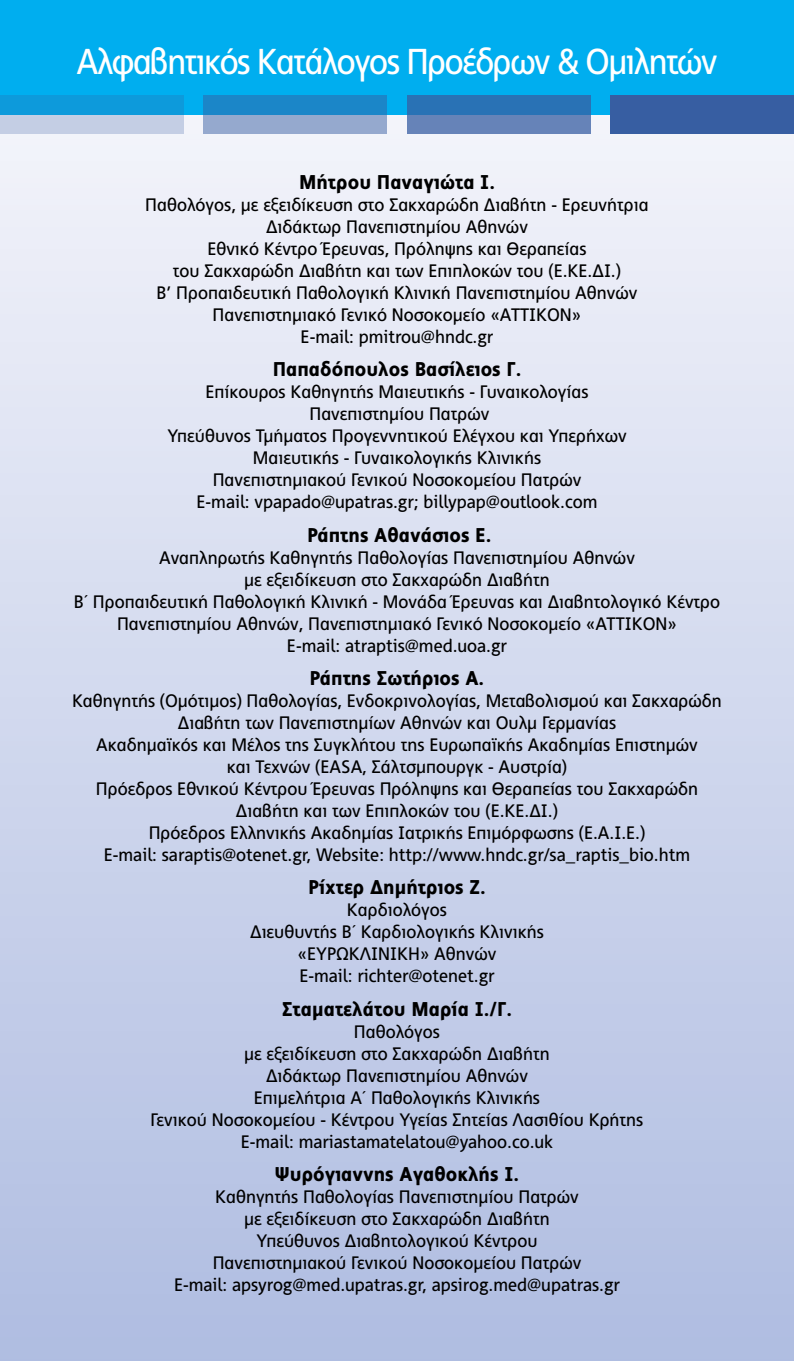
<style>
.page{position:relative;width:794px;height:1361px;background:#fff}
.page>*{position:absolute;margin:0;border:0;box-sizing:border-box;transform-origin:0 0}
.t1{font:36px "PF Index";letter-spacing:-.04em;color:#fff}
.t2{font:900 20px "PF Index";color:#000;scale:1.05 1}
.t3{font:18px/22px "PF Index";color:#000;text-align:center;scale:1.05 1}
</style>
<div class="page">
<div style="left:0;top:0;width:794px;height:1361px;background:linear-gradient(to bottom,#f8f8fc,#afbce1)"></div>
<div style="left:0;top:0;width:794px;height:115px;background:#00aeef"></div>
<div style="left:610px;top:95px;width:184px;height:39px;background:#375ea2"></div>
<svg style="left:407px;top:95px;width:183px;height:39px;background:#467ab6"></svg>
<svg style="left:203px;top:95px;width:184px;height:39px;background:#5697ca"></svg>
<svg style="left:0;top:95px;width:184px;height:39px;background:#66b3df"></svg>
<h1 class="t1" style="left:77px;top:41px;width:642px">Αλφαβητικός Κατάλογος Προέδρων &amp; Ομιλητών</h1>
<p class="t2" style="left:299px;top:170px;width:188px">Μήτρου Παναγιώτα Ι.</p>
<p class="t3" style="left:145px;top:194px;width:481px">Παθολόγος, με εξειδίκευση στο Σακχαρώδη Διαβήτη - Ερευνήτρια Διδάκτωρ Πανεπιστημίου Αθηνών<br>Εθνικό Κέντρο Έρευνας, Πρόληψης και Θεραπείας<br>του Σακχαρώδη Διαβήτη και των Επιπλοκών του (Ε.ΚΕ.ΔΙ.)<br>Β’ Προπαιδευτική Παθολογική Κλινική Πανεπιστημίου Αθηνών Πανεπιστημιακό Γενικό Νοσοκομείο «ΑΤΤΙΚΟΝ»<br>E-mail: pmitrou@hndc.gr</p>
<p class="t2" style="left:273px;top:358px;width:238px">Παπαδόπουλος Βασίλειος Γ.</p>
<p class="t3" style="left:167px;top:381px;width:439px">Επίκουρος Καθηγητής Μαιευτικής - Γυναικολογίας Πανεπιστημίου Πατρών<br>Υπεύθυνος Τμήματος Προγεννητικού Ελέγχου και Υπερήχων Μαιευτικής - Γυναικολογικής Κλινικής<br>Πανεπιστημιακού Γενικού Νοσοκομείου Πατρών<br>E-mail: vpapado@upatras.gr; billypap@outlook.com</p>
<p class="t2" style="left:307px;top:523px;width:177px">Ράπτης Αθανάσιος Ε.</p>
<p class="t3" style="left:74px;top:546px;width:617px">Αναπληρωτής Καθηγητής Παθολογίας Πανεπιστημίου Αθηνών<br>με εξειδίκευση στο Σακχαρώδη Διαβήτη<br>Β΄ Προπαιδευτική Παθολογική Κλινική - Μονάδα Έρευνας και Διαβητολογικό Κέντρο Πανεπιστημίου Αθηνών, Πανεπιστημιακό Γενικό Νοσοκομείο «ΑΤΤΙΚΟΝ»<br>E-mail: atraptis@med.uoa.gr</p>
<p class="t2" style="left:310px;top:666px;width:167px">Ράπτης Σωτήριος Α.</p>
<p class="t3" style="left:72px;top:690px;width:620px">Καθηγητής (Ομότιμος) Παθολογίας, Ενδοκρινολογίας, Μεταβολισμού και Σακχαρώδη Διαβήτη των Πανεπιστημίων Αθηνών και Ουλμ Γερμανίας<br>Ακαδημαϊκός και Μέλος της Συγκλήτου της Ευρωπαϊκής Ακαδημίας Επιστημών<br>και Τεχνών (EASA, Σάλτσμπουργκ - Αυστρία)<br>Πρόεδρος Εθνικού Κέντρου Έρευνας Πρόληψης και Θεραπείας του Σακχαρώδη Διαβήτη και των Επιπλοκών του (Ε.ΚΕ.ΔΙ.)<br>Πρόεδρος Ελληνικής Ακαδημίας Ιατρικής Επιμόρφωσης (Ε.Α.Ι.Ε.)<br>E-mail: saraptis@otenet.gr, Website: http://www.hndc.gr/sa_raptis_bio.htm</p>
<p class="t2" style="left:308px;top:876px;width:170px">Ρίχτερ Δημήτριος Ζ.</p>
<p class="t3" style="left:250px;top:899px;width:281px">Καρδιολόγος<br>Διευθυντής Β΄ Καρδιολογικής Κλινικής «ΕΥΡΩΚΛΙΝΙΚΗ» Αθηνών<br>E-mail: richter@otenet.gr</p>
<p class="t2" style="left:282px;top:997px;width:220px">Σταματελάτου Μαρία Ι./Γ.</p>
<p class="t3" style="left:151px;top:1020px;width:471px">Παθολόγος<br>με εξειδίκευση στο Σακχαρώδη Διαβήτη<br>Διδάκτωρ Πανεπιστημίου Αθηνών<br>Επιμελήτρια Α΄ Παθολογικής Κλινικής<br>Γενικού Νοσοκομείου - Κέντρου Υγείας Σητείας Λασιθίου Κρήτης E-mail: mariastamatelatou@yahoo.co.uk</p>
<p class="t2" style="left:275px;top:1162px;width:234px">Ψυρόγιαννης Αγαθοκλής Ι.</p>
<p class="t3" style="left:174px;top:1186px;width:426px">Καθηγητής Παθολογίας Πανεπιστημίου Πατρών<br>με εξειδίκευση στο Σακχαρώδη Διαβήτη<br>Υπεύθυνος Διαβητολογικού Κέντρου<br>Πανεπιστημιακού Γενικού Νοσοκομείου Πατρών<br>E-mail: apsyrog@med.upatras.gr, apsirog.med@upatras.gr</p>
</div>
